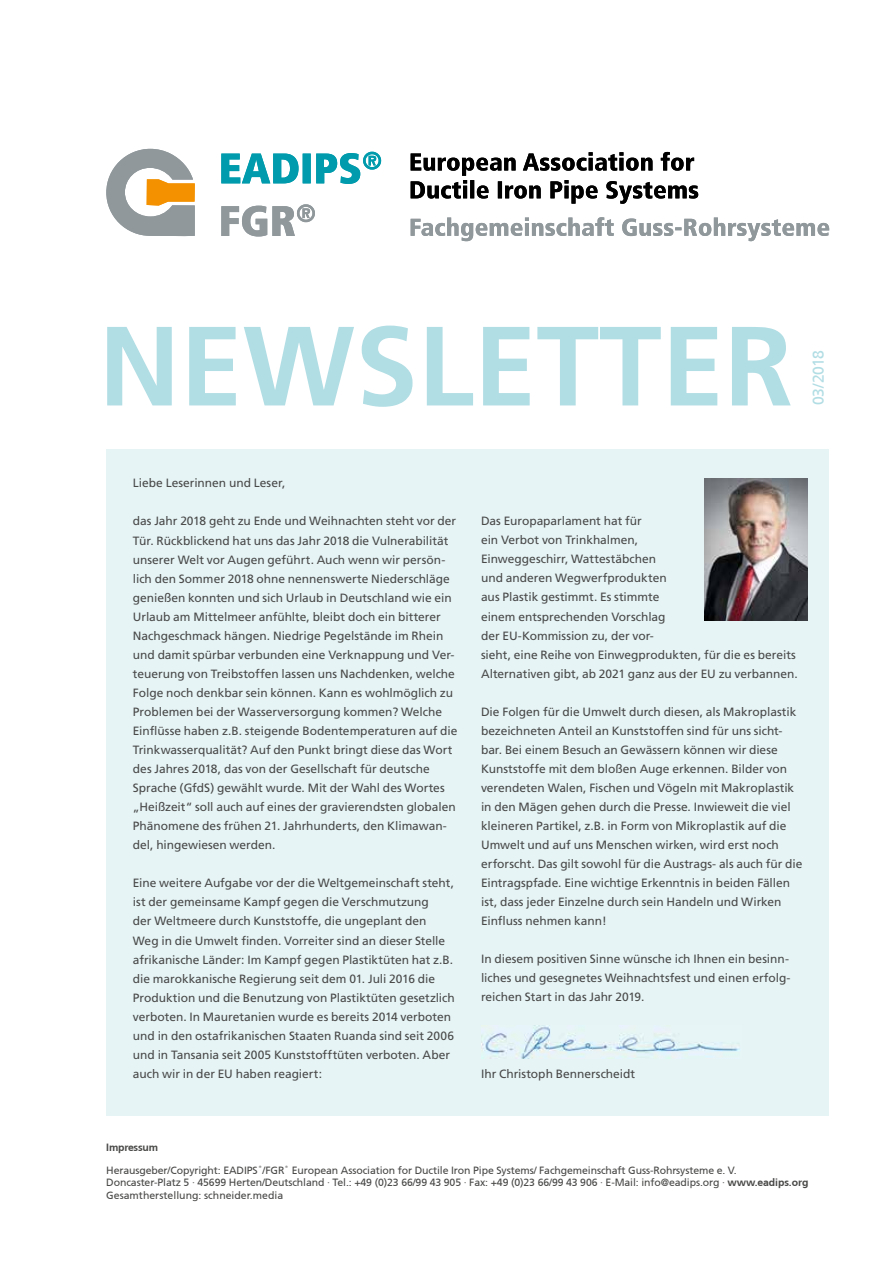
<style>
.page{position:relative;width:893px;height:1263px;background:#fff}
.page>*{position:absolute;margin:0;border:0;box-sizing:border-box;transform-origin:0 0}
.t1{font:700 112.5px "Frutiger CE";color:#b1dde4}
.t2{font:15.75px "Frutiger CE";letter-spacing:-.03em;color:#b1dde4}
.t3{font:12px/19px "Frutiger";letter-spacing:-.005em;color:#494948}
.t4{font:10.5px/12.6px "Frutiger CE";letter-spacing:-.01em;color:#494948}
.t5{font:700 10.5px "Frutiger CE";letter-spacing:-.02em;color:#494948}
.s1{font-weight:700}
</style>
<div class="page">
<svg style="left:106px;top:149px;width:89px;height:87px"></svg>
<svg style="left:221px;top:204px;width:94px;height:32px"></svg>
<svg style="left:221px;top:152px;width:160px;height:32px"></svg>
<svg style="left:411px;top:217px;width:418px;height:24px"></svg>
<svg style="left:411px;top:152px;width:287px;height:52px"></svg>
<div style="left:106px;top:449px;width:723px;height:667px;background:#e6f4f6"></div>
<img style="left:704px;top:479px;width:104px;height:142px">
<img style="left:482px;top:1025px;width:258px;height:34px">
<h1 class="t1" style="left:99px;top:299px;width:696px">NEWSLETTER</h1>
<h2 class="t2" style="left:809px;top:405px;width:57px;rotate:-90deg">03/2018</h2>
<p class="t3" style="left:133px;top:474px;width:154px">Liebe Leserinnen und Leser,</p>
<p class="t3" style="left:133px;top:512px;width:326px">das Jahr 2018 geht zu Ende und Weihnachten steht vor der Tür. Rückblickend hat uns das Jahr 2018 die Vulnerabilität unserer Welt vor Augen geführt. Auch wenn wir persön&shy;lich den Sommer 2018 ohne nennenswerte Niederschläge genießen konnten und sich Urlaub in Deutschland wie ein Urlaub am Mittelmeer anfühlte, bleibt doch ein bitterer Nachgeschmack hängen. Niedrige Pegelstände im Rhein und damit spürbar verbunden eine Verknappung und Ver&shy;teuerung von Treibstoffen lassen uns Nachdenken, welche Folge noch denkbar sein können. Kann es wohlmöglich zu Problemen bei der Wasserversorgung kommen? Welche Einflüsse haben z.B. steigende Bodentemperaturen auf die Trinkwasserqualität? Auf den Punkt bringt diese das Wort des Jahres 2018, das von der Gesellschaft für deutsche Sprache (GfdS) gewählt wurde. Mit der Wahl des Wortes „Heißzeit“ soll auch auf eines der gravierendsten globalen Phänomene des frühen 21. Jahrhunderts, den Klimawan&shy;del, hingewiesen werden.</p>
<p class="t3" style="left:133px;top:874px;width:323px">Eine weitere Aufgabe vor der die Weltgemeinschaft steht, ist der gemeinsame Kampf gegen die Verschmutzung<br>der Weltmeere durch Kunststoffe, die ungeplant den Weg in die Umwelt finden. Vorreiter sind an dieser Stelle afrikanische Länder: Im Kampf gegen Plastiktüten hat z.B. die marokkanische Regierung seit dem 01. Juli 2016 die Produktion und die Benutzung von Plastiktüten gesetzlich verboten. In Mauretanien wurde es bereits 2014 verboten und in den ostafrikanischen Staaten Ruanda sind seit 2006 und in Tansania seit 2005 Kunststofftüten verboten. Aber auch wir in der EU haben reagiert:</p>
<p class="t3" style="left:481px;top:512px;width:318px">Das Europaparlament hat für<br>ein Verbot von Trinkhalmen,<br>Einweggeschirr, Wattestäbchen<br>und anderen Wegwerfprodukten<br>aus Plastik gestimmt. Es stimmte<br>einem entsprechenden Vorschlag<br>der EU-Kommission zu, der vor-<br>sieht, eine Reihe von Einwegprodukten, für die es bereits Alternativen gibt, ab 2021 ganz aus der EU zu verbannen.</p>
<p class="t3" style="left:481px;top:702px;width:323px">Die Folgen für die Umwelt durch diesen, als Makroplastik bezeichneten Anteil an Kunststoffen sind für uns sicht&shy;bar. Bei einem Besuch an Gewässern können wir diese Kunststoffe mit dem bloßen Auge erkennen. Bilder von verendeten Walen, Fischen und Vögeln mit Makroplastik in den Mägen gehen durch die Presse. Inwieweit die viel kleineren Partikel, z.B. in Form von Mikroplastik auf die Umwelt und auf uns Menschen wirken, wird erst noch erforscht. Das gilt sowohl für die Austrags- als auch für die Eintragspfade. Eine wichtige Erkenntnis in beiden Fällen ist, dass jeder Einzelne durch sein Handeln und Wirken Einfluss nehmen kann!</p>
<p class="t3" style="left:481px;top:950px;width:311px">In diesem positiven Sinne wünsche ich Ihnen ein besinn&shy;liches und gesegnetes Weihnachtsfest und einen erfolg&shy;reichen Start in das Jahr 2019.</p>
<p class="t3" style="left:481px;top:1064px;width:156px">Ihr Christoph Bennerscheidt</p>
<p class="t5" style="left:106px;top:1140px;width:53px">Impressum</p>
<p class="t4" style="left:106px;top:1164px;width:704px">Herausgeber/Copyright: EADIPS<sup>®</sup>/FGR<sup>®</sup> European Association for Ductile Iron Pipe Systems/ Fachgemeinschaft Guss-Rohrsysteme e. V.<br>Doncaster-Platz 5 · 45699 Herten/Deutschland · Tel.: +49 (0)23 66/99 43 905 · Fax: +49 (0)23 66/99 43 906 · E-Mail: info@eadips.org · <span class="s1">www.eadips.org<br></span>Gesamtherstellung: schneider.media</p>
</div>
